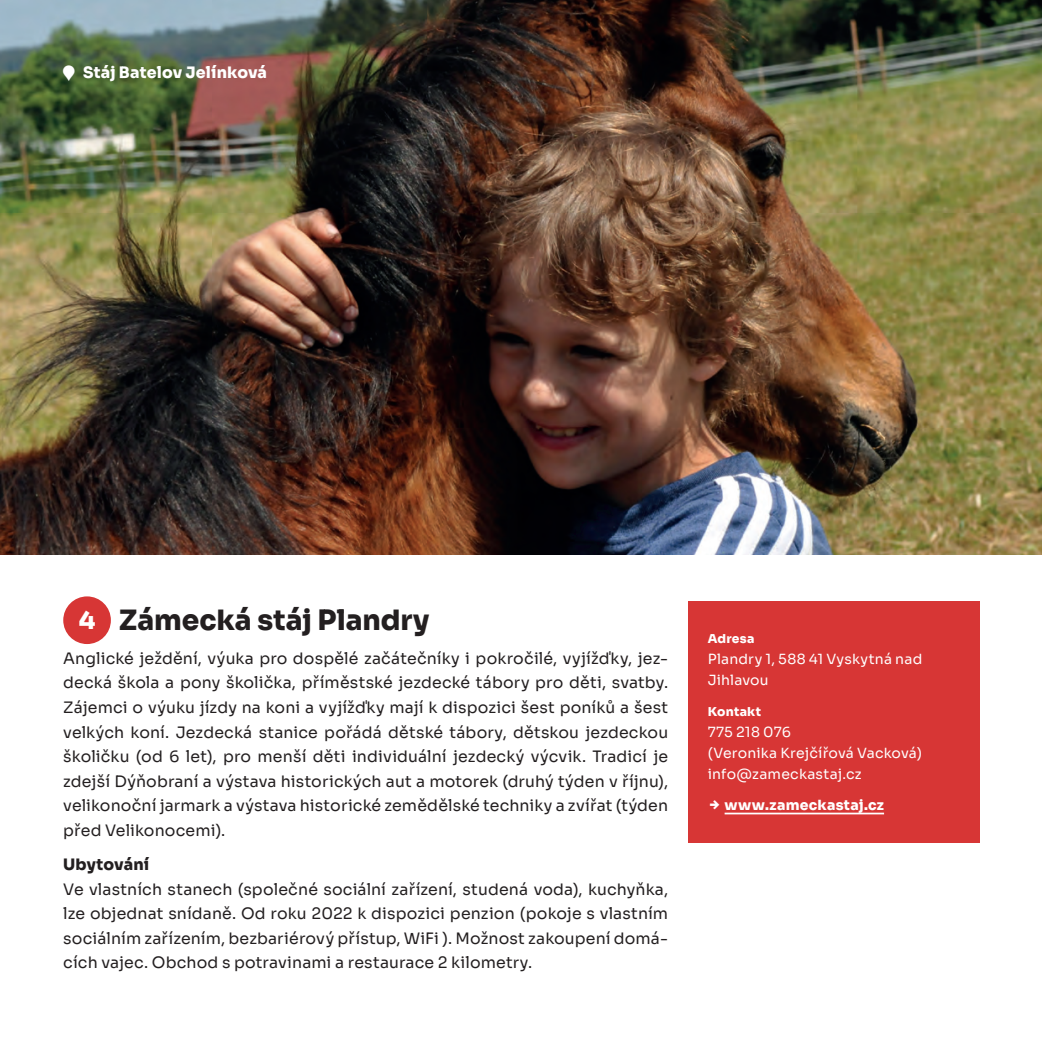
<style>
.page{position:relative;width:1042px;height:1042px;background:#fff}
.page>*{position:absolute;margin:0;border:0;box-sizing:border-box;transform-origin:0 0}
.t1{font:700 28px "Vysocina Sora";color:#231f20}
.t2{font:700 24.5px "Vysocina Sora";color:#fff}
.t3{font:15.75px/24.5px "Vysocina Sora";letter-spacing:.01em;color:#231f20;text-align:justify}
.t4{font:700 15.75px "Vysocina Sora";letter-spacing:.01em;color:#fff}
.t5{font:700 15.75px "Vysocina Sora";letter-spacing:.01em;color:#231f20}
.t6{font:14px/21px "Vysocina Sora";letter-spacing:.01em;color:#fff}
.t7{font:700 14px "Vysocina Sora";letter-spacing:.02em;color:#fff}
.t8{font:700 12.25px "Vysocina Sora";letter-spacing:.02em;color:#fff}
</style>
<div class="page">
<div style="left:688px;top:602px;width:291px;height:241px;background:#d73635"></div>
<hr style="left:724px;top:812px;width:160px;height:2px;background:#fff">
<div style="left:63px;top:596px;width:48px;height:48px;background:#d73635;border-radius:50%"></div>
<img style="left:0;top:0;width:1042px;height:555px">
<p class="t4" style="left:63px;top:63px;width:205px">® Stáj Batelov Jelínková</p>
<h1 class="t1" style="left:119px;top:602px;width:312px">Zámecká stáj Plandry</h1>
<p class="t3" style="left:63px;top:646px;width:606px">Anglické ježdění, výuka pro dospělé začátečníky i pokročilé, vyjížďky, jez&shy;decká škola a pony školička, příměstské jezdecké tábory pro děti, svatby.<br>Zájemci o výuku jízdy na koni a vyjížďky mají k dispozici šest poníků a šest velkých koní. Jezdecká stanice pořádá dětské tábory, dětskou jezdeckou školičku (od 6 let), pro menší děti individuální jezdecký výcvik. Tradicí je zdejší Dýňobraní a výstava historických aut a motorek (druhý týden v říjnu), velikonoční jarmark a výstava historické zemědělské techniky a zvířat (týden před Velikonocemi).</p>
<p class="t5" style="left:63px;top:855px;width:87px">Ubytování</p>
<p class="t3" style="left:63px;top:877px;width:606px">Ve vlastních stanech (společné sociální zařízení, studená voda), kuchyňka, lze objednat snídaně. Od roku 2022 k dispozici penzion (pokoje s vlastním sociálním zařízením, bezbariérový přístup, WiFi ). Možnost zakoupení domá&shy;cích vajec. Obchod s potravinami a restaurace 2 kilometry.</p>
<h2 class="t2" style="left:79px;top:605px;width:18px">4</h2>
<p class="t8" style="left:708px;top:631px;width:48px">Adresa</p>
<p class="t6" style="left:708px;top:649px;width:216px">Plandry 1, 588 41 Vyskytná nad<br>Jihlavou</p>
<p class="t8" style="left:708px;top:704px;width:55px">Kontakt</p>
<p class="t6" style="left:708px;top:722px;width:216px">775 218 076<br>(Veronika Krejčířová Vacková) info@zameckastaj.cz</p>
<p class="t7" style="left:724px;top:796px;width:161px">www.zameckastaj.cz</p>
</div>
